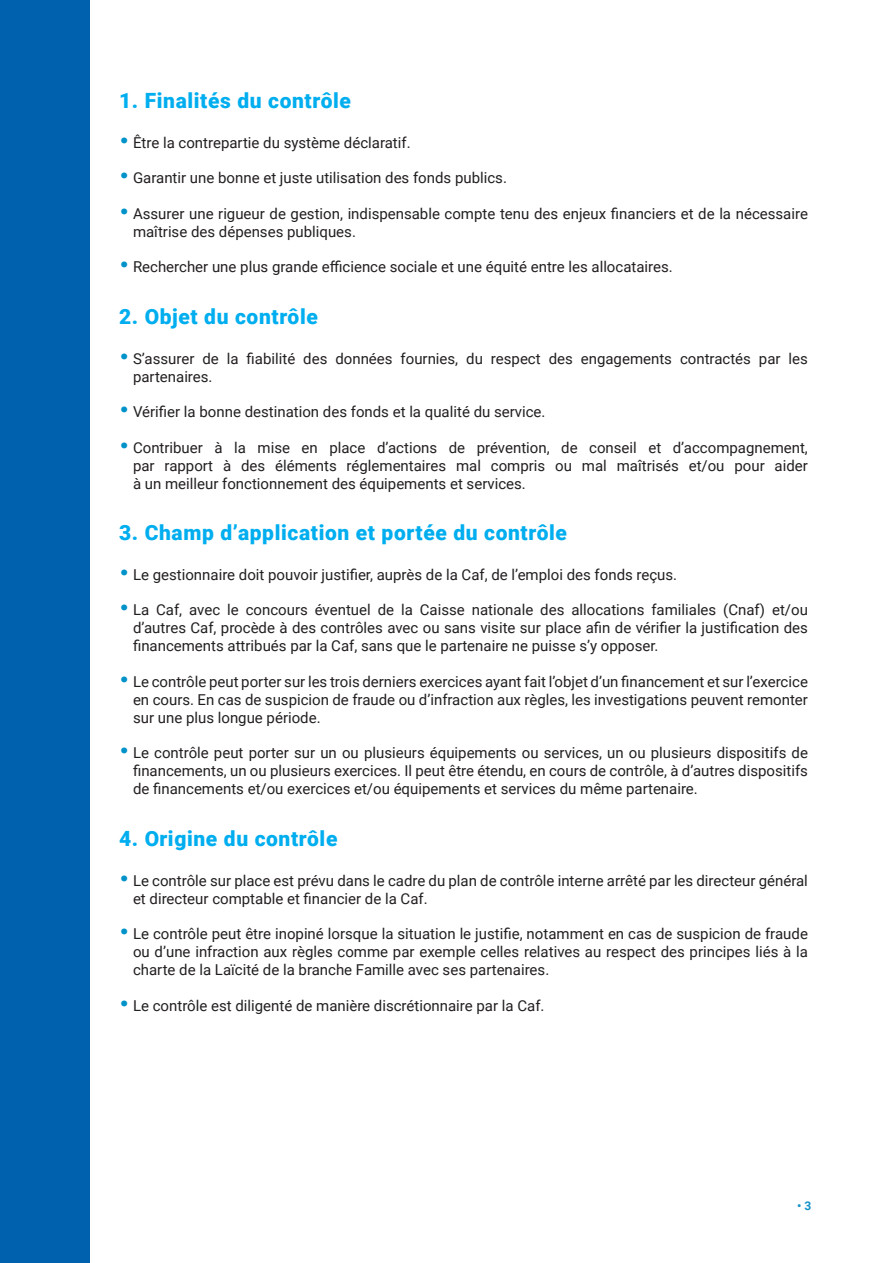
<style>
.page{position:relative;width:893px;height:1263px;background:#fff}
.page>*{position:absolute;margin:0;border:0;box-sizing:border-box;transform-origin:0 0}
.Titre_01_MaaxBlack{font:900 21px "Roboto";letter-spacing:.03em;color:#00aeef}
.texte{font:15px/18px "Roboto";color:#231f20;text-align:justify}
.t1{font:700 12px "Roboto";color:#1492c7}
.s1{font-family:"Gotham";font-weight:500;font-size:21px;color:#0092c8}
</style>
<div class="page">
<div style="left:0;top:0;width:90px;height:1263px;background:#0061ae"></div>
<p class="Titre_01_MaaxBlack" style="left:119px;top:86px;width:233px">1. Finalités du contrôle</p>
<p class="texte" style="left:119px;top:133px;width:293px"><span class="s1">•</span> Être la contrepartie du système déclaratif.</p>
<p class="texte" style="left:119px;top:168px;width:389px"><span class="s1">•</span> Garantir une bonne et juste utilisation des fonds publics.</p>
<p class="texte" style="left:133px;top:204px;width:676px;text-indent:-14px"><span class="s1">•</span> Assurer une rigueur de gestion, indispensable compte tenu des enjeux financiers et de la nécessaire maîtrise des dépenses publiques.</p>
<p class="texte" style="left:119px;top:257px;width:555px"><span class="s1">•</span> Rechercher une plus grande efficience sociale et une équité entre les allocataires.</p>
<p class="Titre_01_MaaxBlack" style="left:119px;top:302px;width:200px">2. Objet du contrôle</p>
<p class="texte" style="left:133px;top:349px;width:676px;text-indent:-14px"><span class="s1">•</span> S’assurer de la fiabilité des données fournies, du respect des engagements contractés par les partenaires.</p>
<p class="texte" style="left:119px;top:402px;width:428px"><span class="s1">•</span> Vérifier la bonne destination des fonds et la qualité du service.</p>
<p class="texte" style="left:133px;top:438px;width:676px;text-indent:-14px"><span class="s1">•</span> Contribuer à la mise en place d’actions de prévention, de conseil et d’accompagnement, par rapport à des éléments réglementaires mal compris ou mal maîtrisés et/ou pour aider à un meilleur fonctionnement des équipements et services.</p>
<p class="Titre_01_MaaxBlack" style="left:119px;top:518px;width:449px">3. Champ d’application et portée du contrôle</p>
<p class="texte" style="left:119px;top:565px;width:560px"><span class="s1">•</span> Le gestionnaire doit pouvoir justifier, auprès de la Caf, de l’emploi des fonds reçus.</p>
<p class="texte" style="left:133px;top:600px;width:676px;text-indent:-14px"><span class="s1">•</span> La Caf, avec le concours éventuel de la Caisse nationale des allocations familiales (Cnaf) et/ou d’autres Caf, procède à des contrôles avec ou sans visite sur place afin de vérifier la justification des financements attribués par la Caf, sans que le partenaire ne puisse s’y opposer.</p>
<p class="texte" style="left:133px;top:672px;width:676px;text-indent:-14px"><span class="s1">•</span> Le contrôle peut porter sur les trois derniers exercices ayant fait l’objet d’un financement et sur l’exercice en cours. En cas de suspicion de fraude ou d’infraction aux règles, les investigations peuvent remonter sur une plus longue période.</p>
<p class="texte" style="left:133px;top:743px;width:676px;text-indent:-14px"><span class="s1">•</span> Le contrôle peut porter sur un ou plusieurs équipements ou services, un ou plusieurs dispositifs de financements, un ou plusieurs exercices. Il peut être étendu, en cours de contrôle, à d’autres dispositifs de financements et/ou exercices et/ou équipements et services du même partenaire.</p>
<p class="Titre_01_MaaxBlack" style="left:119px;top:824px;width:220px">4. Origine du contrôle</p>
<p class="texte" style="left:133px;top:871px;width:676px;text-indent:-14px"><span class="s1">•</span> Le contrôle sur place est prévu dans le cadre du plan de contrôle interne arrêté par les directeur général et directeur comptable et financier de la Caf.</p>
<p class="texte" style="left:133px;top:924px;width:676px;text-indent:-14px"><span class="s1">•</span> Le contrôle peut être inopiné lorsque la situation le justifie, notamment en cas de suspicion de fraude ou d’une infraction aux règles comme par exemple celles relatives au respect des principes liés à la charte de la Laïcité de la branche Famille avec ses partenaires.</p>
<p class="texte" style="left:119px;top:996px;width:427px"><span class="s1">•</span> Le contrôle est diligenté de manière discrétionnaire par la Caf.</p>
<p class="t1" style="left:797px;top:1198px;width:16px">• 3</p>
</div>
